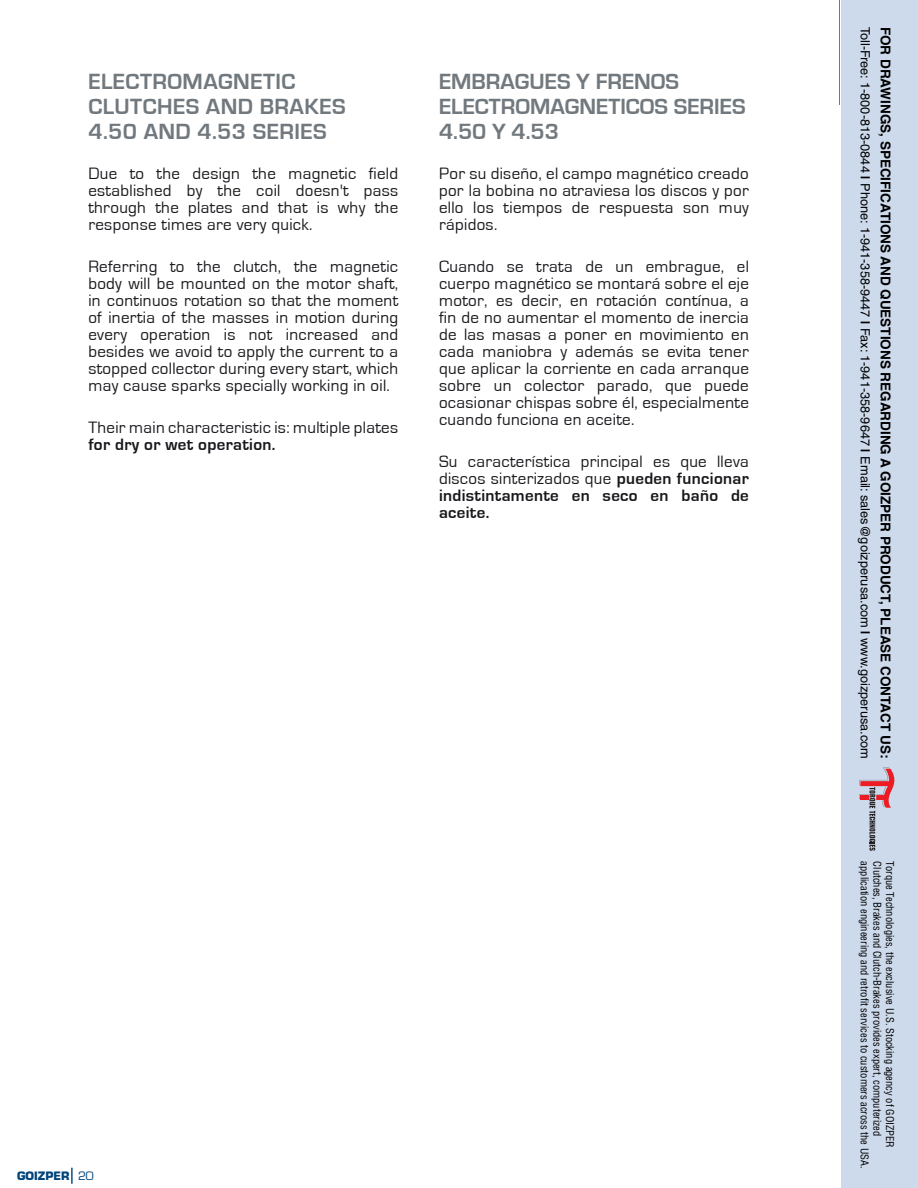
<style>
.page{position:relative;width:918px;height:1188px;background:#fff}
.page>*{position:absolute;margin:0;border:0;box-sizing:border-box;transform-origin:0 0}
.t1{font:700 22.65px/25.5px "Eurostile";letter-spacing:.02em;color:#72797e}
.t2{font:700 22.65px/25.5px "Eurostile";color:#72797e}
.t3{font:16.95px/17px "Eurostile";letter-spacing:.02em;color:#1a171c;text-align:justify}
.t4{font:700 16.95px "Eurostile";letter-spacing:.02em;color:#1a171c}
.t5{font:700 13.5px "Helvetica";color:#000}
.t6{font:12.75px "Helvetica";color:#000}
.t7{font:700 11.25px "Eurostile LT Std";color:#00447a}
.t8{font:condensed 10.5px "Helvetica";color:#000}
.s1{font-weight:700}
.s2{font-weight:400}
</style>
<div class="page">
<div style="left:840px;top:0;width:78px;height:1188px;background:#cddaeb"></div>
<svg style="left:859px;top:768px;width:35px;height:83px"></svg>
<hr style="left:840px;top:0;width:1px;height:105px;background:#72797e">
<svg style="left:71px;top:1168px;width:2px;height:16px"></svg>
<h1 class="t1" style="left:88px;top:69px;width:259px">ELECTROMAGNETIC<br>CLUTCHES AND BRAKES<br>4.50 AND 4.53 SERIES</h1>
<h1 class="t2" style="left:439px;top:69px;width:308px">EMBRAGUES Y FRENOS<br>ELECTROMAGNETICOS SERIES<br>4.50 Y 4.53</h1>
<p class="t3" style="left:88px;top:165px;width:311px">Due to the design the magnetic field established by the coil doesn't pass through the plates and that is why the response times are very quick.</p>
<p class="t3" style="left:88px;top:258px;width:311px">Referring to the clutch, the magnetic body will be mounted on the motor shaft, in continuos rotation so that the moment of inertia of the masses in motion during every operation is not increased and besides we avoid to apply the current to a stopped collector during every start, which may cause sparks specially working in oil.</p>
<p class="t3" style="left:88px;top:419px;width:311px">Their main characteristic is: multiple plates</p>
<p class="t4" style="left:88px;top:435px;width:189px">for dry or wet operation.</p>
<p class="t3" style="left:439px;top:165px;width:311px">Por su diseño, el campo magnético creado por la bobina no atraviesa los discos y por ello los tiempos de respuesta son muy rápidos.</p>
<p class="t3" style="left:439px;top:258px;width:311px">Cuando se trata de un embrague, el cuerpo magnético se montará sobre el eje motor, es decir, en rotación contínua, a fin de no aumentar el momento de inercia de las masas a poner en movimiento en cada maniobra y además se evita tener que aplicar la corriente en cada arranque sobre un colector parado, que puede ocasionar chispas sobre él, especialmente cuando funciona en aceite.</p>
<p class="t3" style="left:439px;top:453px;width:311px">Su característica principal es que lleva discos sinterizados que <span class="s1">pueden funcionar indistintamente en seco en baño de aceite.</span></p>
<p class="t7" style="left:17px;top:1169px;width:78px">GOIZPER <span class="s2">20</span></p>
<p class="t6" style="left:873px;top:27px;width:734px;rotate:90deg">Toll-Free: 1-800-813-0844 <span class="s1">|</span> Phone: 1-941-358-9447 <span class="s1">|</span> Fax: 1-941-358-9647 <span class="s1">|</span> Email: sales@goizperusa.com <span class="s1">|</span> www.goizperusa.com</p>
<p class="t5" style="left:896px;top:27px;width:733px;rotate:90deg">For drawings, specifications and questions regarding a GOIZPER product, please contact us:</p>
<p class="t8" style="left:871px;top:861px;width:308px;rotate:90deg">application engineering and retrofit services to customers across the USA.</p>
<p class="t8" style="left:884px;top:861px;width:276px;rotate:90deg">Clutches, Brakes and Clutch-Brakes provides expert, computerized</p>
<p class="t8" style="left:896px;top:861px;width:288px;rotate:90deg">Torque Technologies, the exclusive U.S. Stocking agency of GOIZPER</p>
</div>
